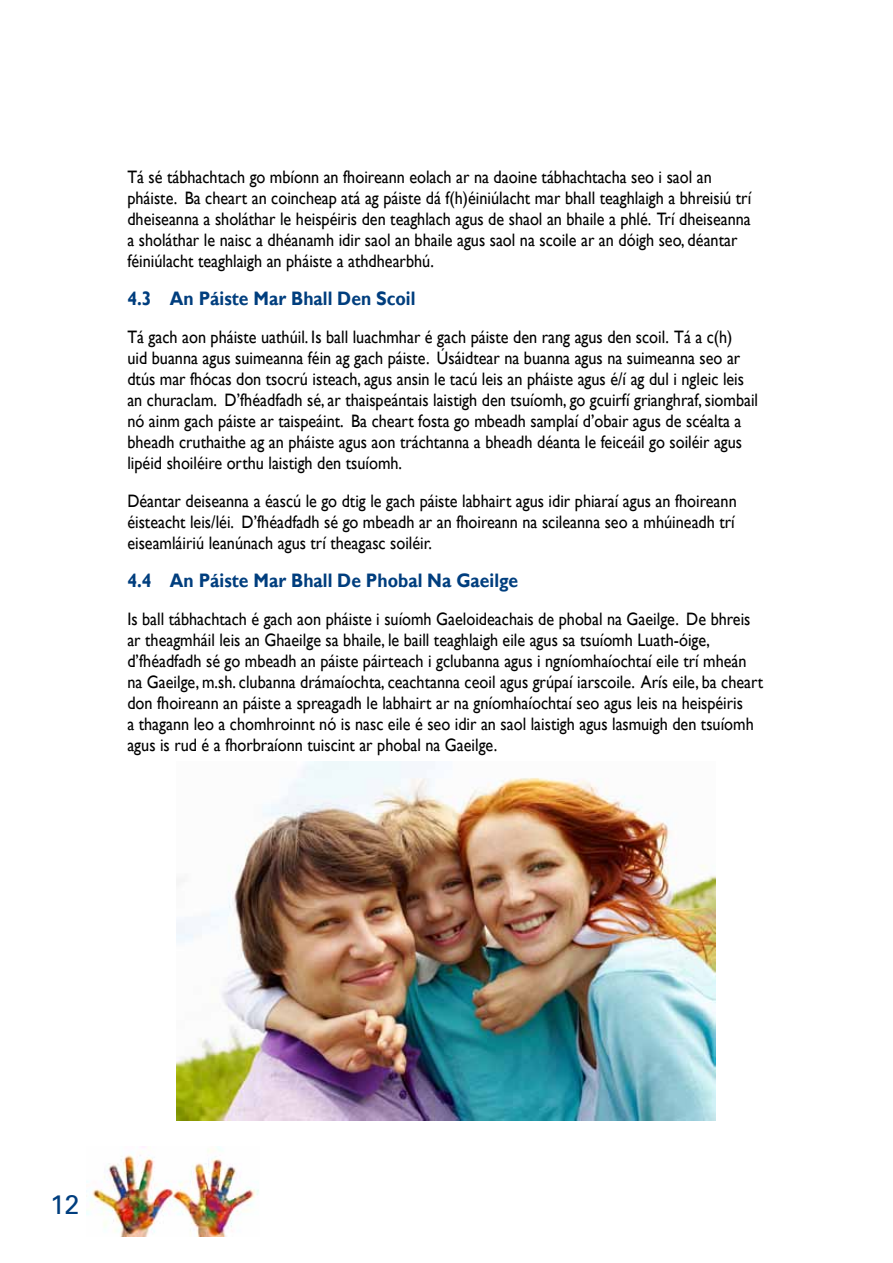
<style>
.page{position:relative;width:893px;height:1263px;background:#fff}
.page>*{position:absolute;margin:0;border:0;box-sizing:border-box;transform-origin:0 0}
.t1{font:500 27px "Univers CE";color:#003e7e}
.t2{font:700 19.5px "Gill Sans";color:#003e7e;scale:.9 1}
.t3{font:18px/21px "Gill Sans";color:#000;scale:.9 1}
</style>
<div class="page">
<img style="left:86px;top:1146px;width:173px;height:90px">
<img style="left:177px;top:761px;width:539px;height:360px">
<p class="t3" style="left:127px;top:166px;width:695px">Tá sé tábhachtach go mbíonn an fhoireann eolach ar na daoine tábhachtacha seo i saol an pháiste. Ba cheart an coincheap atá ag páiste dá f(h)éiniúlacht mar bhall teaghlaigh a bhreisiú trí dheiseanna a sholáthar le heispéiris den teaghlach agus de shaol an bhaile a phlé. Trí dheiseanna a sholáthar le naisc a dhéanamh idir saol an bhaile agus saol na scoile ar an dóigh seo, déantar féiniúlacht teaghlaigh an pháiste a athdhearbhú.</p>
<p class="t2" style="left:127px;top:286px;width:322px">4.3 An Páiste Mar Bhall Den Scoil</p>
<p class="t3" style="left:127px;top:326px;width:702px">Tá gach aon pháiste uathúil. Is ball luachmhar é gach páiste den rang agus den scoil. Tá a c(h)<br>uid buanna agus suimeanna féin ag gach páiste. Úsáidtear na buanna agus na suimeanna seo ar dtús mar fhócas don tsocrú isteach, agus ansin le tacú leis an pháiste agus é/í ag dul i ngleic leis an churaclam. D’fhéadfadh sé, ar thaispeántais laistigh den tsuíomh, go gcuirfí grianghraf, siombail nó ainm gach páiste ar taispeáint. Ba cheart fosta go mbeadh samplaí d’obair agus de scéalta a bheadh cruthaithe ag an pháiste agus aon tráchtanna a bheadh déanta le feiceáil go soiléir agus lipéid shoiléire orthu laistigh den tsuíomh.</p>
<p class="t3" style="left:127px;top:490px;width:679px;text-align:justify">Déantar deiseanna a éascú le go dtig le gach páiste labhairt agus idir phiaraí agus an fhoireann éisteacht leis/léi. D’fhéadfadh sé go mbeadh ar an fhoireann na scileanna seo a mhúineadh trí eiseamláiriú leanúnach agus trí theagasc soiléir.</p>
<p class="t2" style="left:127px;top:568px;width:436px">4.4 An Páiste Mar Bhall De Phobal Na Gaeilge</p>
<p class="t3" style="left:127px;top:608px;width:708px">Is ball tábhachtach é gach aon pháiste i suíomh Gaeloideachais de phobal na Gaeilge. De bhreis ar theagmháil leis an Ghaeilge sa bhaile, le baill teaghlaigh eile agus sa tsuíomh Luath-óige, d’fhéadfadh sé go mbeadh an páiste páirteach i gclubanna agus i ngníomhaíochtaí eile trí mheán na Gaeilge, m.sh. clubanna drámaíochta, ceachtanna ceoil agus grúpaí iarscoile. Arís eile, ba cheart don fhoireann an páiste a spreagadh le labhairt ar na gníomhaíochtaí seo agus leis na heispéiris<br>a thagann leo a chomhroinnt nó is nasc eile é seo idir an saol laistigh agus lasmuigh den tsuíomh agus is rud é a fhorbraíonn tuiscint ar phobal na Gaeilge.</p>
<h1 class="t1" style="left:50px;top:1189px;width:31px">12</h1>
</div>
